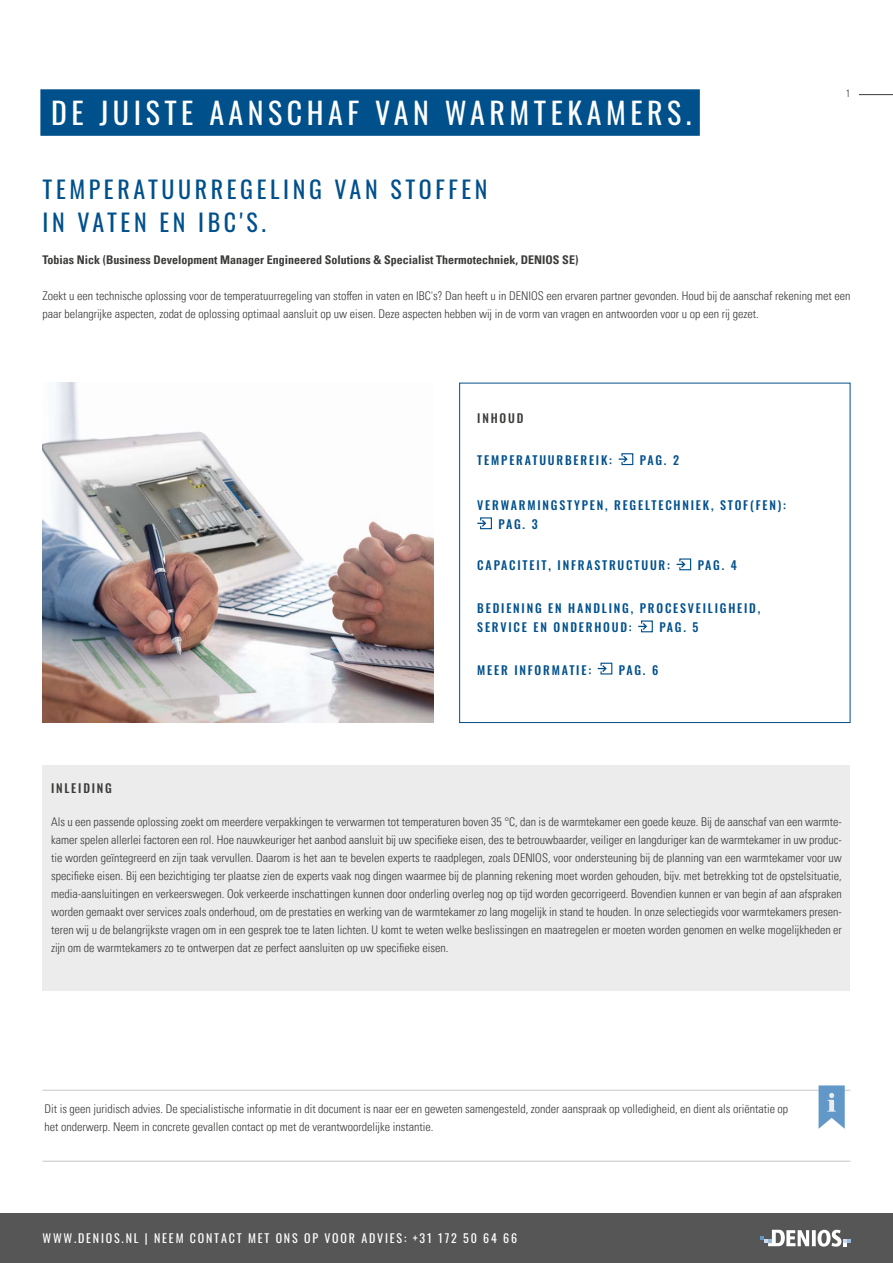
<style>
.page{position:relative;width:893px;height:1263px;background:#fff}
.page>*{position:absolute;margin:0;border:0;box-sizing:border-box;transform-origin:0 0}
.t1{font:30px "Oswald";letter-spacing:.15em;color:#fff}
.t2{font:24px/33px "Oswald";letter-spacing:.15em;color:#00508c}
.t3{font:300 condensed 12px/18px "Univers LT Pro";color:#3b3b3a}
.t4{font:500 12px/19.5px "Oswald";letter-spacing:.15em;color:#00508c}
.t5{font:700 condensed 12px "Univers LT Pro";color:#3b3b3a}
.t6{font:12px "Oswald";letter-spacing:.15em;color:#fff}
.t7{font:500 12px "Oswald";letter-spacing:.15em;color:#3b3b3a}
.t8{font:300 condensed 10.5px "Univers LT Pro";color:#3b3b3a}
</style>
<div class="page">
<div style="left:43px;top:765px;width:807px;height:226px;background:#ececed"></div>
<div style="left:459px;top:383px;width:391px;height:340px;border:1px solid #00508c"></div>
<svg style="left:619px;top:453px;width:15px;height:13px"></svg>
<svg style="left:477px;top:517px;width:15px;height:13px"></svg>
<svg style="left:676px;top:558px;width:16px;height:13px"></svg>
<hr style="left:43px;top:1090px;width:807px;height:1px;background:#c5c6c6">
<hr style="left:43px;top:1161px;width:807px;height:1px;background:#c5c6c6">
<div style="left:40px;top:89px;width:660px;height:47px;background:#00508c"></div>
<img style="left:43px;top:383px;width:391px;height:340px">
<svg style="left:819px;top:1085px;width:26px;height:44px"></svg>
<svg style="left:638px;top:620px;width:15px;height:13px"></svg>
<svg style="left:598px;top:662px;width:15px;height:13px"></svg>
<div style="left:0;top:1213px;width:893px;height:50px;background:#565656"></div>
<svg style="left:760px;top:1230px;width:90px;height:16px"></svg>
<hr style="left:859px;top:94px;width:34px;height:1px;background:#3b3b3a">
<h1 class="t1" style="left:51px;top:86px;width:642px">DE JUISTE AANSCHAF VAN WARMTEKAMERS.</h1>
<h2 class="t2" style="left:43px;top:170px;width:446px">TEMPERATUURREGELING VAN STOFFEN<br>IN VATEN EN IBC'S.</h2>
<p class="t8" style="left:846px;top:87px;width:6px">1</p>
<p class="t5" style="left:43px;top:252px;width:537px">Tobias Nick (Business Development Manager Engineered Solutions &amp; Specialist Thermotechniek, DENIOS SE)</p>
<p class="t3" style="left:43px;top:286px;width:809px">Zoekt u een technische oplossing voor de temperatuurregeling van stoffen in vaten en IBC's? Dan heeft u in DENIOS een ervaren partner gevonden. Houd bij de aanschaf rekening met een paar belangrijke aspecten, zodat de oplossing optimaal aansluit op uw eisen. Deze aspecten hebben wij in de vorm van vragen en antwoorden voor u op een rij gezet.</p>
<p class="t7" style="left:477px;top:407px;width:48px">INHOUD</p>
<p class="t4" style="left:477px;top:449px;width:136px">TEMPERATUURBEREIK:</p>
<p class="t4" style="left:640px;top:449px;width:41px">PAG. 2</p>
<p class="t4" style="left:498px;top:494px;width:289px;text-indent:-21px">VERWARMINGSTYPEN, REGELTECHNIEK, STOF(FEN):<br>PAG. 3</p>
<p class="t4" style="left:477px;top:554px;width:194px">CAPACITEIT, INFRASTRUCTUUR:</p>
<p class="t4" style="left:698px;top:554px;width:41px">PAG. 4</p>
<p class="t4" style="left:477px;top:597px;width:284px">BEDIENING EN HANDLING, PROCESVEILIGHEID,<br>SERVICE EN ONDERHOUD:</p>
<p class="t4" style="left:659px;top:616px;width:41px">PAG. 5</p>
<p class="t7" style="left:51px;top:777px;width:62px">INLEIDING</p>
<p class="t4" style="left:477px;top:659px;width:115px">MEER INFORMATIE:</p>
<p class="t4" style="left:619px;top:659px;width:41px">PAG. 6</p>
<p class="t3" style="left:51px;top:812px;width:792px;text-align:justify">Als u een passende oplossing zoekt om meerdere verpakkingen te verwarmen tot temperaturen boven 35 °C, dan is de warmtekamer een goede keuze. Bij de aanschaf van een warmte&shy;kamer spelen allerlei factoren een rol. Hoe nauwkeuriger het aanbod aansluit bij uw specifieke eisen, des te betrouwbaarder, veiliger en langduriger kan de warmtekamer in uw produc&shy;tie worden geïntegreerd en zijn taak vervullen. Daarom is het aan te bevelen experts te raadplegen, zoals DENIOS, voor ondersteuning bij de planning van een warmtekamer voor uw specifieke eisen. Bij een bezichtiging ter plaatse zien de experts vaak nog dingen waarmee bij de planning rekening moet worden gehouden, bijv. met betrekking tot de opstelsituatie, media-aansluitingen en verkeerswegen. Ook verkeerde inschattingen kunnen door onderling overleg nog op tijd worden gecorrigeerd. Bovendien kunnen er van begin af aan afspraken worden gemaakt over services zoals onderhoud, om de prestaties en werking van de warmtekamer zo lang mogelijk in stand te houden. In onze selectiegids voor warmtekamers presen&shy;teren wij u de belangrijkste vragen om in een gesprek toe te laten lichten. U komt te weten welke beslissingen en maatregelen er moeten worden genomen en welke mogelijkheden er zijn om de warmtekamers zo te ontwerpen dat ze perfect aansluiten op uw specifieke eisen.</p>
<p class="t3" style="left:45px;top:1099px;width:745px">Dit is geen juridisch advies. De specialistische informatie in dit document is naar eer en geweten samengesteld, zonder aanspraak op volledigheid, en dient als oriëntatie op het onderwerp. Neem in concrete gevallen contact op met de verantwoordelijke instantie.</p>
<p class="t6" style="left:43px;top:1227px;width:476px">WWW.DENIOS.NL | NEEM CONTACT MET ONS OP VOOR ADVIES: +31 172 50 64 66</p>
</div>
